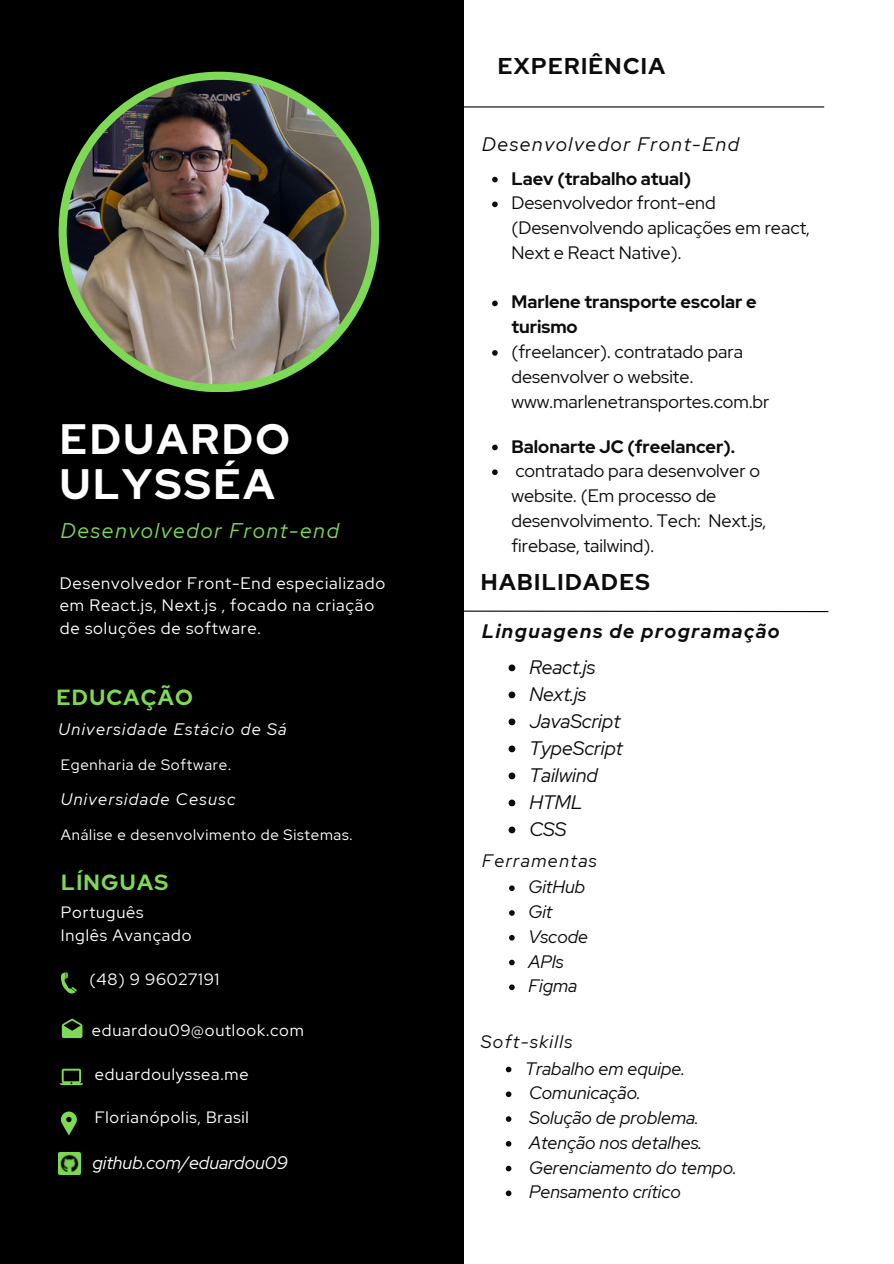
<style>
.page{position:relative;width:894px;height:1264px;background:#fff}
.page>*{position:absolute;margin:0;border:0;box-sizing:border-box;transform-origin:0 0}
.t1{font:700 42.45px/45px "Red Hat Display";letter-spacing:.06em;color:#fff}
.t2{font:700 22.8px "Red Hat Display";letter-spacing:.06em;color:#0c0c0c}
.t3{font:700 21.9px "Red Hat Display";letter-spacing:.06em;color:#7ed957}
.t4{font:italic 21.15px "Red Hat Display";letter-spacing:.08em;color:#7ed957}
.t5{font:italic 19.5px "Red Hat Display";color:#0c0c0c}
.t6{font:italic 700 19.5px "Red Hat Display";letter-spacing:.08em;color:#0c0c0c}
.t7{font:italic 19.5px "Red Hat Display";letter-spacing:.08em;color:#0c0c0c}
.t8{font:18px/24.8px "Red Hat Display";color:#0c0c0c}
.t9{font:italic 18px "Red Hat Display";color:#0c0c0c}
.t10{font:700 18px/24.8px "Red Hat Display";color:#0c0c0c}
.t11{font:italic 18px "Red Hat Display";letter-spacing:.08em;color:#0c0c0c}
.t12{font:italic 18px "Red Hat Display";color:#fff}
.t13{font:16.65px/22.5px "Red Hat Display";letter-spacing:.05em;color:#fff}
.t14{font:italic 16.65px "Red Hat Display";letter-spacing:.08em;color:#fff}
.t15{font:16.35px "Red Hat Display";letter-spacing:.05em;color:#fff}
.t16{font:15px "Red Hat Display";letter-spacing:.05em;color:#fff}
</style>
<div class="page">
<div style="left:0;top:0;width:463px;height:1263px;background:#000"></div>
<div style="left:59px;top:72px;width:320px;height:320px;background:#7ed957;border-radius:50%"></div>
<svg style="left:61px;top:1111px;width:16px;height:24px"></svg>
<img style="left:67px;top:80px;width:304px;height:304px;border-radius:50%">
<hr style="left:449px;top:106px;width:374px;height:1px;background:#000">
<svg style="left:463px;top:610px;width:366px;height:2px"></svg>
<svg style="left:492px;top:177px;width:5px;height:5px"></svg>
<svg style="left:492px;top:201px;width:5px;height:6px"></svg>
<svg style="left:492px;top:300px;width:5px;height:6px"></svg>
<svg style="left:492px;top:350px;width:5px;height:6px"></svg>
<svg style="left:492px;top:444px;width:5px;height:6px"></svg>
<svg style="left:492px;top:469px;width:5px;height:6px"></svg>
<svg style="left:508px;top:664px;width:7px;height:7px"></svg>
<svg style="left:508px;top:691px;width:7px;height:7px"></svg>
<svg style="left:508px;top:718px;width:7px;height:7px"></svg>
<svg style="left:508px;top:745px;width:7px;height:7px"></svg>
<svg style="left:508px;top:772px;width:7px;height:7px"></svg>
<svg style="left:508px;top:799px;width:7px;height:7px"></svg>
<svg style="left:508px;top:826px;width:7px;height:7px"></svg>
<svg style="left:60px;top:1068px;width:23px;height:17px"></svg>
<svg style="left:62px;top:1018px;width:20px;height:20px"></svg>
<svg style="left:61px;top:972px;width:16px;height:21px"></svg>
<svg style="left:509px;top:885px;width:5px;height:6px"></svg>
<svg style="left:509px;top:910px;width:5px;height:5px"></svg>
<svg style="left:509px;top:935px;width:5px;height:5px"></svg>
<svg style="left:509px;top:959px;width:5px;height:6px"></svg>
<svg style="left:509px;top:984px;width:5px;height:6px"></svg>
<svg style="left:505px;top:1066px;width:6px;height:6px"></svg>
<svg style="left:505px;top:1091px;width:6px;height:6px"></svg>
<svg style="left:505px;top:1116px;width:6px;height:5px"></svg>
<svg style="left:505px;top:1141px;width:6px;height:5px"></svg>
<svg style="left:505px;top:1165px;width:6px;height:6px"></svg>
<svg style="left:505px;top:1190px;width:6px;height:6px"></svg>
<img style="left:59px;top:1152px;width:21px;height:21px">
<h1 class="t1" style="left:60px;top:416px;width:232px">EDUARDO<br>ULYSSÉA</h1>
<h3 class="t4" style="left:61px;top:516px;width:279px">Desenvolvedor Front-end</h3>
<p class="t13" style="left:60px;top:571px;width:327px">Desenvolvedor Front-End especializado em React.js, Next.js , focado na criação de soluções de software.</p>
<p class="t3" style="left:57px;top:682px;width:138px">EDUCAÇÃO</p>
<p class="t14" style="left:59px;top:718px;width:229px">Universidade Estácio de Sá</p>
<p class="t16" style="left:61px;top:754px;width:171px">Egenharia de Software.</p>
<p class="t14" style="left:61px;top:788px;width:176px">Universidade Cesusc</p>
<p class="t16" style="left:61px;top:825px;width:293px">Análise e desenvolvimento de Sistemas.</p>
<p class="t3" style="left:61px;top:867px;width:108px">LÍNGUAS</p>
<h5 class="t15" style="left:61px;top:901px;width:84px">Português</h5>
<p class="t15" style="left:61px;top:924px;width:132px">Inglês Avançado</p>
<p class="t15" style="left:89px;top:968px;width:131px">(48) 9 96027191</p>
<h4 class="t15" style="left:92px;top:1019px;width:213px">eduardou09@outlook.com</h4>
<h2 class="t15" style="left:95px;top:1062px;width:155px">eduardoulyssea.me</h2>
<p class="t15" style="left:95px;top:1106px;width:156px">Florianópolis, Brasil</p>
<p class="t12" style="left:92px;top:1150px;width:196px">github.com/eduardou09</p>
<h2 class="t2" style="left:497px;top:50px;width:169px">EXPERIÊNCIA</h2>
<p class="t7" style="left:482px;top:131px;width:258px">Desenvolvedor Front-End</p>
<p class="t10" style="left:511px;top:166px;width:181px">Laev (trabalho atual)</p>
<p class="t8" style="left:511px;top:191px;width:300px">Desenvolvedor front-end (Desenvolvendo aplicações em react,<br>Next e React Native).</p>
<p class="t10" style="left:511px;top:290px;width:246px">Marlene transporte escolar e turismo</p>
<h2 class="t8" style="left:511px;top:339px;width:259px">(freelancer). contratado para desenvolver o website. www.marlenetransportes.com.br</h2>
<p class="t10" style="left:511px;top:434px;width:225px">Balonarte JC (freelancer).</p>
<p class="t8" style="left:511px;top:458px;width:256px">contratado para desenvolver o website. (Em processo de desenvolvimento. Tech: Next.js, firebase, tailwind).</p>
<p class="t2" style="left:480px;top:567px;width:171px">HABILIDADES</p>
<h5 class="t6" style="left:482px;top:618px;width:299px">Linguagens de programação</h5>
<p class="t5" style="left:529px;top:653px;width:67px">React.js</p>
<p class="t5" style="left:529px;top:680px;width:59px">Next.js</p>
<p class="t5" style="left:529px;top:707px;width:92px">JavaScript</p>
<p class="t5" style="left:529px;top:734px;width:95px">TypeScript</p>
<p class="t5" style="left:529px;top:761px;width:70px">Tailwind</p>
<h5 class="t5" style="left:529px;top:788px;width:55px">HTML</h5>
<h2 class="t5" style="left:529px;top:815px;width:38px">CSS</h2>
<p class="t11" style="left:482px;top:848px;width:116px">Ferramentas</p>
<p class="t9" style="left:528px;top:875px;width:58px">GitHub</p>
<p class="t9" style="left:528px;top:899px;width:25px">Git</p>
<p class="t9" style="left:528px;top:924px;width:61px">Vscode</p>
<p class="t9" style="left:528px;top:949px;width:37px">APIs</p>
<p class="t9" style="left:528px;top:974px;width:50px">Figma</p>
<h5 class="t11" style="left:480px;top:1029px;width:93px">Soft-skills</h5>
<p class="t9" style="left:525px;top:1056px;width:161px">Trabalho em equipe.</p>
<p class="t9" style="left:529px;top:1080px;width:113px">Comunicação.</p>
<p class="t9" style="left:529px;top:1105px;width:171px">Solução de problema.</p>
<p class="t9" style="left:529px;top:1130px;width:174px">Atenção nos detalhes.</p>
<p class="t9" style="left:529px;top:1155px;width:209px">Gerenciamento do tempo.</p>
<h5 class="t9" style="left:529px;top:1179px;width:153px">Pensamento crítico</h5>
</div>
